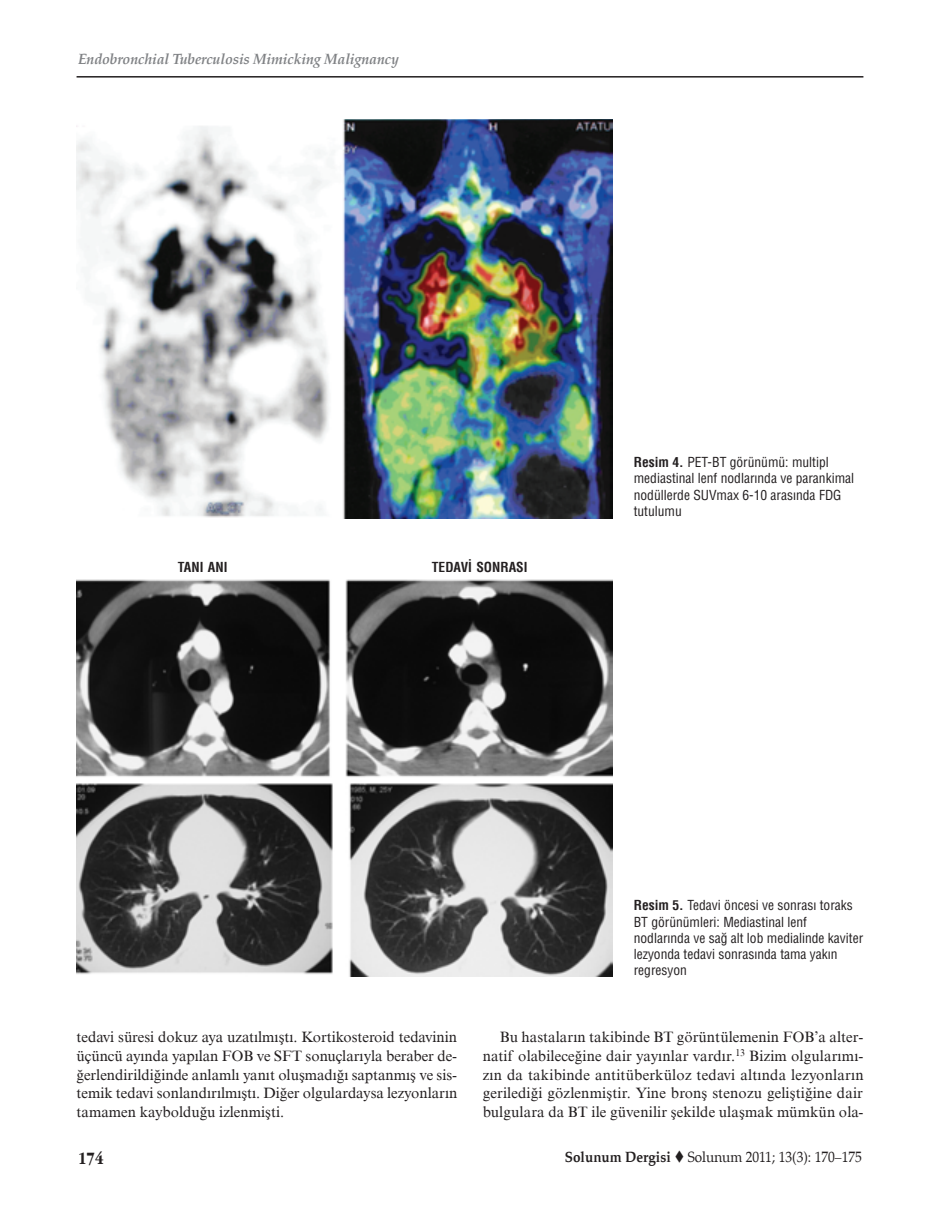
<style>
.page{position:relative;width:940px;height:1217px;background:#fff}
.page>*{position:absolute;margin:0;border:0;box-sizing:border-box;transform-origin:0 0}
.t1{font:700 18px "ITC Garamond Std";color:#231f20;scale:.8 1}
.t2{font:15px/18.9px "Times New Roman MT Std";color:#231f20;text-align:justify}
.t3{font:italic 700 15px "Palatino LT Std";letter-spacing:-.01em;color:#808285;scale:.95 1}
.t4{font:15px "Palatino LT Std";color:#231f20;scale:.9 1}
.t5{font:condensed 13.5px/16.2px "Helvetica LT Std";color:#231f20}
.t6{font:700 condensed 13.5px "Helvetica LT Std";color:#231f20}
.s1{font-weight:700}
</style>
<div class="page">
<hr style="left:77px;top:76px;width:786px;height:1px;background:#231f20">
<img style="left:77px;top:119px;width:536px;height:399px">
<img style="left:77px;top:579px;width:536px;height:397px">
<p class="t3" style="left:78px;top:53px;width:339px">Endobronchial Tuberculosis Mimicking Malignancy</p>
<p class="t6" style="left:178px;top:562px;width:51px">TANI ANI</p>
<p class="t6" style="left:432px;top:562px;width:97px">TEDAVİ SONRASI</p>
<p class="t5" style="left:634px;top:455px;width:222px"><span class="s1">Resim 4.</span> PET-BT görünümü: multipl mediastinal lenf nodlarında ve parankimal nodüllerde SUVmax 6-10 arasında FDG tutulumu</p>
<p class="t5" style="left:634px;top:898px;width:231px"><span class="s1">Resim 5.</span> Tedavi öncesi ve sonrası toraks BT görünümleri: Mediastinal lenf nodlarında ve sağ alt lob medialinde kaviter lezyonda tedavi sonrasında tama yakın regresyon</p>
<p class="t2" style="left:77px;top:1028px;width:382px">tedavi süresi dokuz aya uzatılmıştı. Kortikosteroid tedavinin üçüncü ayında yapılan FOB ve SFT sonuçlarıyla beraber de&shy;ğerlendirildiğinde anlamlı yanıt oluşmadığı saptanmış ve sis&shy;temik tedavi sonlandırılmıştı. Diğer olgulardaysa lezyonların tamamen kaybolduğu izlenmişti.</p>
<p class="t2" style="left:483px;top:1028px;width:382px;text-indent:17px">Bu hastaların takibinde BT görüntülemenin FOB’a alter&shy;natif olabileceğine dair yayınlar vardır.<sup>13</sup> Bizim olgularımı&shy;zın da takibinde antitüberküloz tedavi altında lezyonların gerilediği gözlenmiştir. Yine bronş stenozu geliştiğine dair bulgulara da BT ile güvenilir şekilde ulaşmak mümkün ola-</p>
<p class="t1" style="left:78px;top:1150px;width:33px">174</p>
<p class="t4" style="left:565px;top:1150px;width:332px"><span class="s1">Solunum Dergisi</span> ▼ Solunum 2011; 13(3): 170–175</p>
</div>
